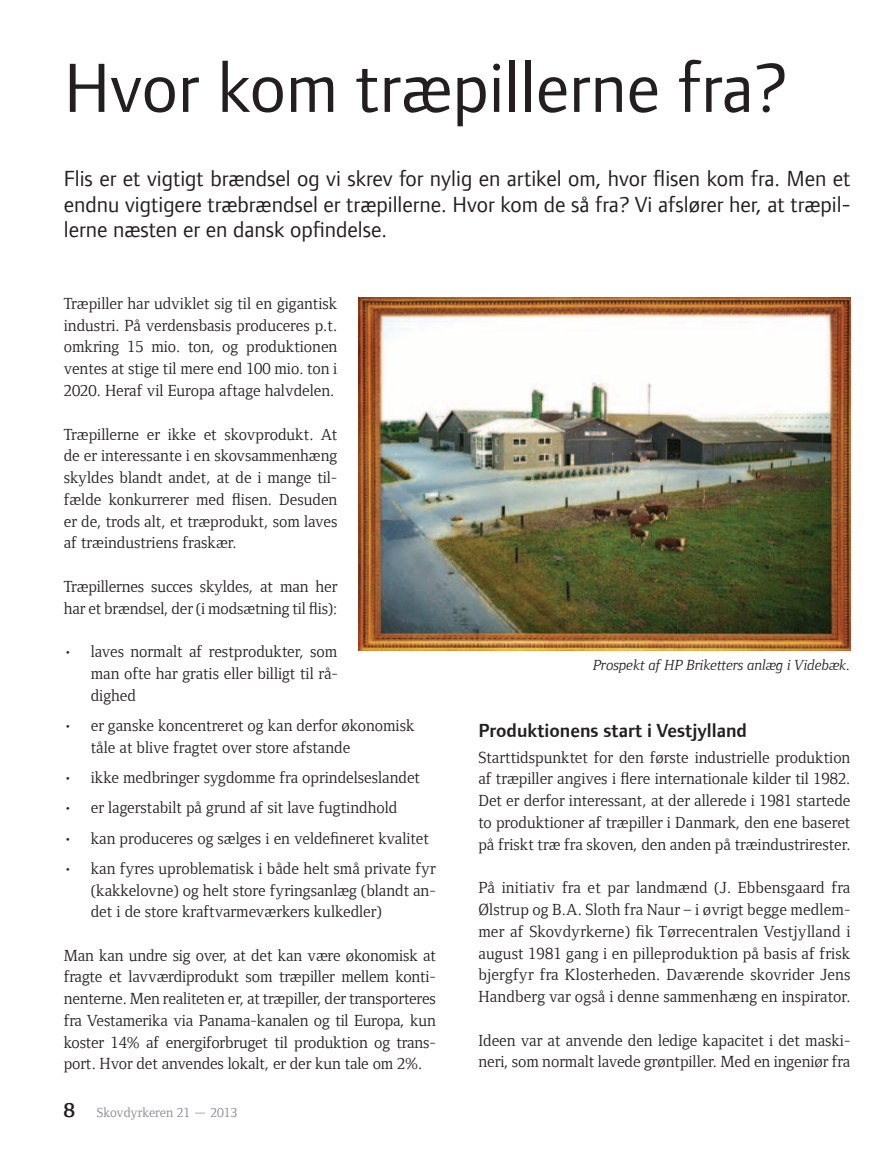
<style>
.page{position:relative;width:893px;height:1149px;background:#fff}
.page>*{position:absolute;margin:0;border:0;box-sizing:border-box;transform-origin:0 0}
.t1{font:72px "Foundry Form Sans";color:#231f20}
.t2{font:22.5px/25.5px "Foundry Form Sans";color:#231f20;text-align:justify}
.t3{font:600 19.5px "Foundry Form Sans";color:#231f20}
.t4{font:16.5px/21.8px "Foundry Form Serif";color:#231f20;text-align:justify}
.t5{font:italic 15px "Foundry Form Serif";color:#231f20}
.t6{font:13.5px "Foundry Form Serif";color:#87898c}
.s1{font-weight:700;font-size:21px;color:#231f20}
</style>
<div class="page">
<img style="left:359px;top:298px;width:491px;height:352px">
<p class="t1" style="left:64px;top:47px;width:726px">Hvor kom træpillerne fra?</p>
<p class="t2" style="left:64px;top:166px;width:788px">Flis er et vigtigt brændsel og vi skrev for nylig en artikel om, hvor flisen kom fra. Men et endnu vigtigere træbrændsel er træpillerne. Hvor kom de så fra? Vi afslører her, at træpil&shy;lerne næsten er en dansk opfindelse.</p>
<p class="t4" style="left:64px;top:292px;width:275px">Træpiller har udviklet sig til en gigantisk industri. På verdensbasis produceres p.t. omkring 15 mio. ton, og produktionen ventes at stige til mere end 100 mio. ton i 2020. Heraf vil Europa aftage halvdelen.</p>
<p class="t4" style="left:64px;top:423px;width:275px">Træpillerne er ikke et skovprodukt. At de er interessante i en skovsammenhæng skyldes blandt andet, at de i mange til&shy;fælde konkurrerer med flisen. Desuden er de, trods alt, et træprodukt, som laves af træindustriens fraskær.</p>
<p class="t4" style="left:64px;top:575px;width:275px">Træpillernes succes skyldes, at man her har et brændsel, der (i modsætning til flis):</p>
<p class="t4" style="left:91px;top:640px;width:249px;text-indent:-27px">• laves normalt af restprodukter, som man ofte har gratis eller billigt til rå&shy;dighed</p>
<p class="t4" style="left:91px;top:714px;width:325px;text-indent:-27px">• er ganske koncentreret og kan derfor økonomisk tåle at blive fragtet over store afstande</p>
<p class="t4" style="left:64px;top:766px;width:358px">• ikke medbringer sygdomme fra oprindelseslandet</p>
<p class="t4" style="left:64px;top:796px;width:335px">• er lagerstabilt på grund af sit lave fugtindhold</p>
<p class="t4" style="left:64px;top:827px;width:367px">• kan produceres og sælges i en veldefineret kvalitet</p>
<p class="t4" style="left:91px;top:857px;width:347px;text-indent:-27px">• kan fyres uproblematisk i både helt små private fyr (kakkelovne) og helt store fyringsanlæg (blandt an&shy;det i de store kraftvarmeværkers kulkedler)</p>
<p class="t4" style="left:64px;top:943px;width:374px">Man kan undre sig over, at det kan være økonomisk at fragte et lavværdiprodukt som træpiller mellem konti&shy;nenterne. Men realiteten er, at træpiller, der transporteres fra Vestamerika via Panama-kanalen og til Europa, kun koster 14% af energiforbruget til produktion og trans&shy;port. Hvor det anvendes lokalt, er der kun tale om 2%.</p>
<p class="t6" style="left:64px;top:1104px;width:175px"><span class="s1">8</span> Skovdyrkeren 21 — 2013</p>
<p class="t5" style="left:593px;top:657px;width:259px">Prospekt af HP Briketters anlæg i Videbæk.</p>
<p class="t3" style="left:478px;top:719px;width:270px">Produktionens start i Vestjylland</p>
<p class="t4" style="left:478px;top:746px;width:374px">Starttidspunktet for den første industrielle produktion af træpiller angives i flere internationale kilder til 1982.<br>Det er derfor interessant, at der allerede i 1981 startede to produktioner af træpiller i Danmark, den ene baseret på friskt træ fra skoven, den anden på træindustrirester.</p>
<p class="t4" style="left:478px;top:876px;width:374px">På initiativ fra et par landmænd (J. Ebbensgaard fra Ølstrup og B.A. Sloth fra Naur – i øvrigt begge medlem&shy;mer af Skovdyrkerne) fik Tørrecentralen Vestjylland i august 1981 gang i en pilleproduktion på basis af frisk bjergfyr fra Klosterheden. Daværende skovrider Jens Handberg var også i denne sammenhæng en inspirator.</p>
<p class="t4" style="left:478px;top:1028px;width:374px">Ideen var at anvende den ledige kapacitet i det maski&shy;neri, som normalt lavede grøntpiller. Med en ingeniør fra</p>
</div>
